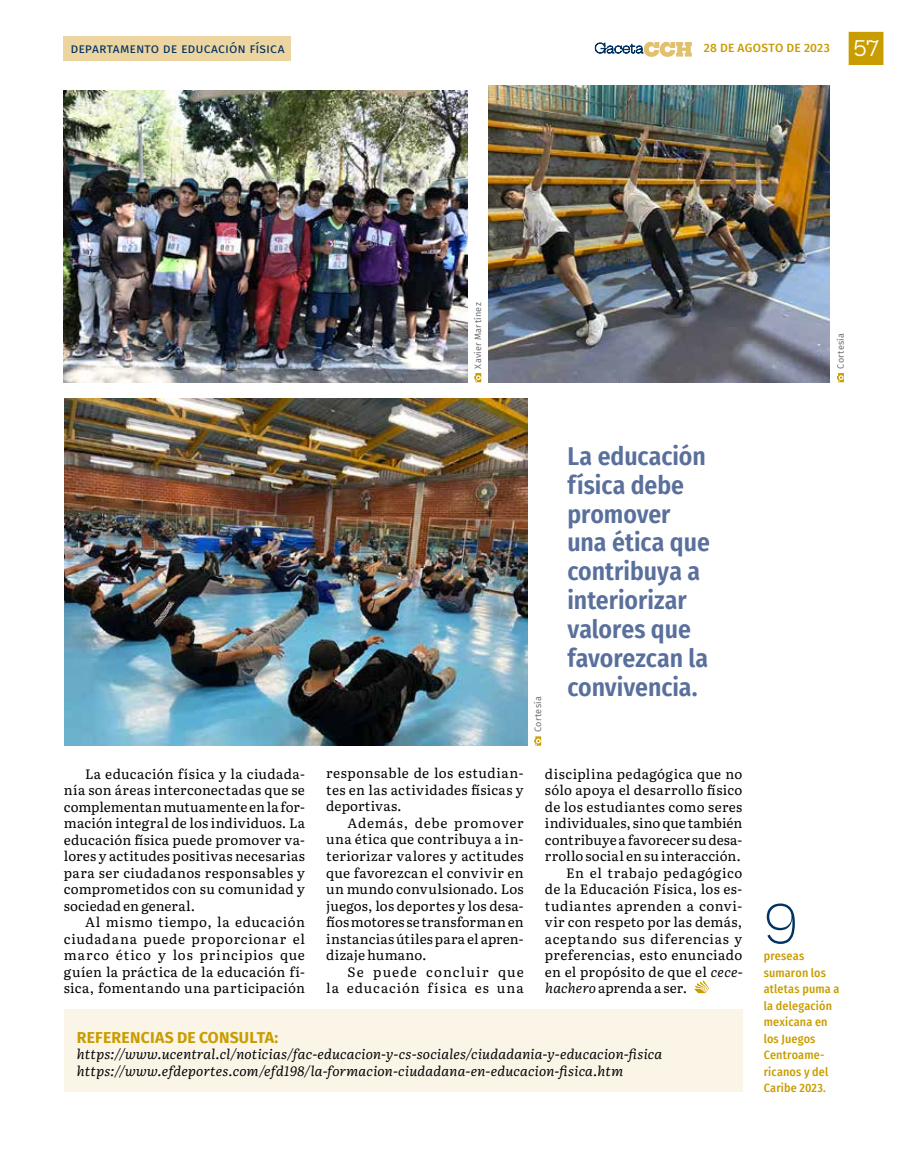
<style>
.page{position:relative;width:915px;height:1170px;background:#fff}
.page>*{position:absolute;margin:0;border:0;box-sizing:border-box;transform-origin:0 0}
.t1{font:300 52.5px "Hepta Slab";color:#003263}
.t2{font:600 25.5px/28.8px "Fira Sans Condensed";color:#5a709c}
.t3{font:700 15.75px "Fira Sans";letter-spacing:.015em;color:#c99d00}
.t4{font:13.5px/16.5px "Literata 18 pt";letter-spacing:.025em;color:#000;text-align:justify}
.t5{font:italic 13.5px/16.5px "Literata 18 pt";letter-spacing:-.005em;color:#000}
.t6{font:13.5px "Literata 18 pt";color:#000}
.t7{font:13.5px "Literata 18 pt";letter-spacing:.05em;color:#000}
.t8{font:13.5px/16.5px "Literata 18 pt";letter-spacing:.075em;color:#000;text-align:right}
.t9{font:13.5px "Fira Sans";letter-spacing:.005em;color:#003263}
.t10{font:13.5px "Literata 18 pt";letter-spacing:.005em;color:#000}
.t11{font:500 12px/16.5px "Fira Sans Condensed";letter-spacing:.015em;color:#c99d00}
.t12{font:500 12px "Fira Sans";letter-spacing:.02em;color:#c99d00}
.t13{font:9px "Fira Sans";letter-spacing:.025em;color:#706f6f}
.s1{font-family:"Hepta Slab";font-weight:400;font-size:21px;color:#fff}
.s2{font-style:italic}
</style>
<div class="page">
<img style="left:488px;top:85px;width:341px;height:297px">
<img style="left:64px;top:399px;width:463px;height:346px">
<img style="left:64px;top:91px;width:403px;height:291px">
<hr style="left:0;top:85px;width:1px;height:222px;background:#003263">
<svg style="left:474px;top:373px;width:7px;height:9px"></svg>
<svg style="left:837px;top:373px;width:6px;height:9px"></svg>
<svg style="left:534px;top:736px;width:7px;height:9px"></svg>
<svg style="left:694px;top:980px;width:14px;height:13px"></svg>
<div style="left:64px;top:1009px;width:678px;height:83px;background:#fbf5e7"></div>
<svg style="left:594px;top:41px;width:97px;height:16px"></svg>
<div style="left:848px;top:32px;width:35px;height:33px;background:#c99d00"></div>
<div style="left:64px;top:36px;width:227px;height:24px;background:#ecd5a0"></div>
<p class="t9" style="left:70px;top:38px;width:215px">departamento de educación física</p>
<p class="t12" style="left:703px;top:39px;width:177px">28 DE AGOSTO DE 2023 <span class="s1">57</span></p>
<p class="t13" style="left:471px;top:368px;width:68px;rotate:-90deg">Xavier Martínez</p>
<p class="t13" style="left:833px;top:368px;width:37px;rotate:-90deg">Cortesía</p>
<p class="t4" style="left:64px;top:764px;width:242px;text-indent:21px">La educación física y la ciudada&shy;nía son áreas interconectadas que se complementan mutuamente en la for&shy;mación integral de los individuos. La educación física puede promover va&shy;lores y actitudes positivas necesarias para ser ciudadanos responsables y comprometidos con su comunidad y sociedad en general.</p>
<p class="t4" style="left:64px;top:912px;width:242px;text-indent:21px">Al mismo tiempo, la educación ciudadana puede proporcionar el marco ético y los principios que guíen la práctica de la educación fí&shy;sica, fomentando una participación</p>
<p class="t13" style="left:531px;top:731px;width:37px;rotate:-90deg">Cortesía</p>
<h2 class="t2" style="left:567px;top:440px;width:144px">La educación física debe promover una ética que contribuya a interiorizar valores que favorezcan la convivencia.</h2>
<p class="t4" style="left:326px;top:764px;width:199px">responsable de los estudian&shy;tes en las actividades físicas y deportivas.</p>
<p class="t4" style="left:326px;top:813px;width:199px;text-indent:21px">Además, debe promover una ética que contribuya a in&shy;teriorizar valores y actitudes que favorezcan el convivir en un mundo convulsionado. Los juegos, los deportes y los desa&shy;fíos motores se transforman en instancias útiles para el apren&shy;dizaje humano.</p>
<p class="t8" style="left:326px;top:962px;width:199px">Se puede concluir que<br>la educación física es una</p>
<p class="t4" style="left:544px;top:764px;width:199px">disciplina pedagógica que no</p>
<p class="t4" style="left:544px;top:780px;width:199px">sólo apoya el desarrollo físico</p>
<p class="t4" style="left:544px;top:797px;width:199px">de los estudiantes como seres</p>
<p class="t6" style="left:544px;top:812px;width:199px">individuales, sino que también</p>
<p class="t6" style="left:544px;top:829px;width:199px">contribuye a favorecer su desa-</p>
<p class="t4" style="left:544px;top:846px;width:197px">rrollo social en su interacción.</p>
<p class="t7" style="left:566px;top:862px;width:177px">En el trabajo pedagógico</p>
<p class="t4" style="left:544px;top:879px;width:199px">de la Educación Física, los es-</p>
<p class="t4" style="left:544px;top:896px;width:199px">tudiantes aprenden a convi-</p>
<p class="t4" style="left:544px;top:912px;width:199px">vir con respeto por las demás,</p>
<p class="t7" style="left:544px;top:928px;width:199px">aceptando sus diferencias y</p>
<p class="t4" style="left:544px;top:945px;width:199px">preferencias, esto enunciado</p>
<p class="t4" style="left:544px;top:962px;width:200px">en el propósito de que el <span class="s2">cece-</span></p>
<p class="t10" style="left:544px;top:977px;width:144px"><span class="s2">hachero</span> aprenda a ser.</p>
<p class="t3" style="left:77px;top:1023px;width:203px">REFERENCIAS DE CONSULTA:</p>
<p class="t5" style="left:77px;top:1044px;width:588px">https://www.ucentral.cl/noticias/fac-educacion-y-cs-sociales/ciudadania-y-educacion-fisica https://www.efdeportes.com/efd198/la-formacion-ciudadana-en-educacion-fisica.htm</p>
<h1 class="t1" style="left:763px;top:879px;width:36px">9</h1>
<p class="t11" style="left:763px;top:947px;width:77px">preseas sumaron los atletas puma a la delegación mexicana en los Juegos<br>Centroame&shy;ricanos y del<br>Caribe 2023.</p>
</div>
